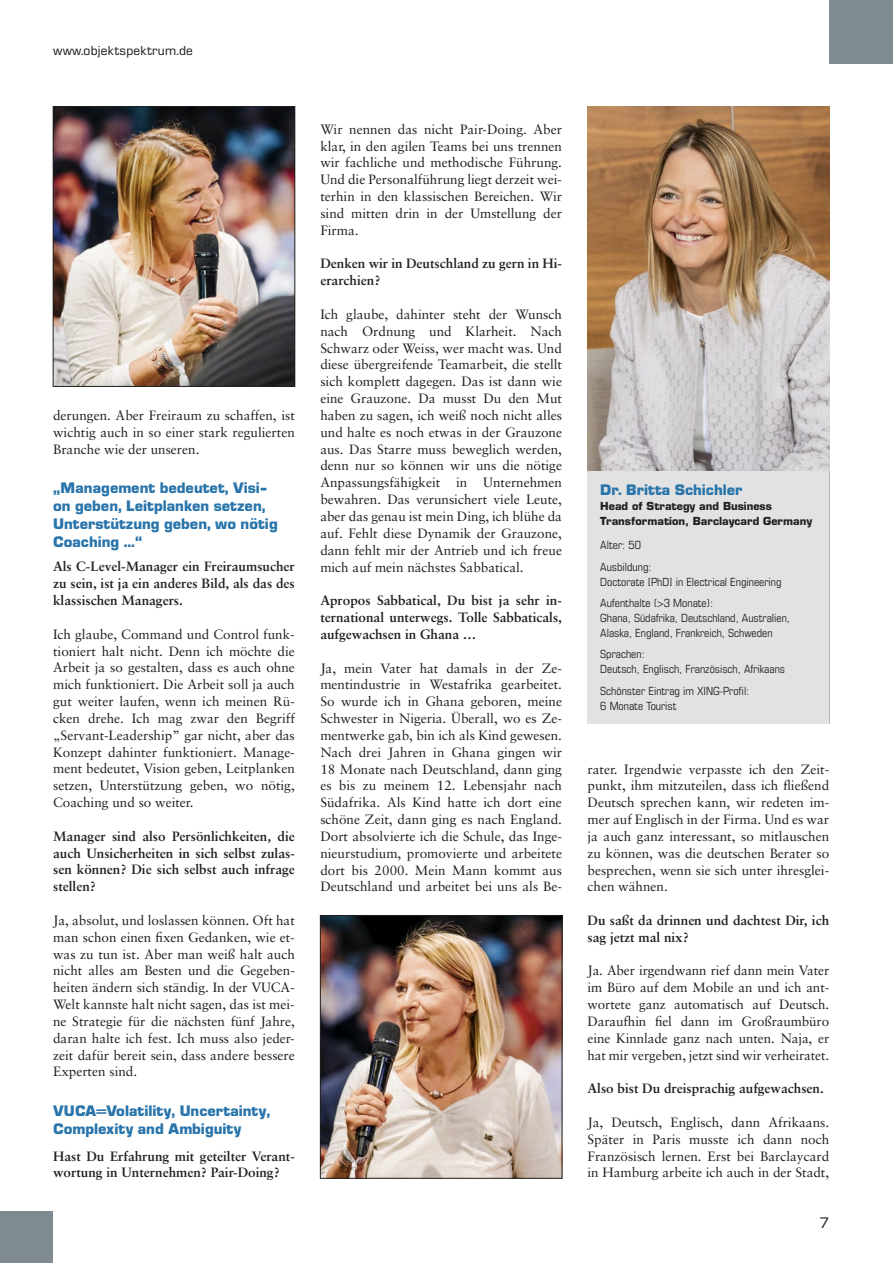
<style>
.page{position:relative;width:893px;height:1263px;background:#fff}
.page>*{position:absolute;margin:0;border:0;box-sizing:border-box;transform-origin:0 0}
.t1{font:700 15px/18px "Eurostile BQ";color:#2974ab}
.t2{font:15px "Eurostile BQ";color:#20201e}
.t3{font:13.5px/16.8px "Sabon";color:#20201e;text-align:justify}
.t4{font:700 13.5px/16.8px "Sabon";color:#20201e;text-align:justify}
.t5{font:12.75px "Eurostile BQ";letter-spacing:.02em;color:#20201e}
.t6{font:condensed 11.25px/15px "Eurostile";color:#20201e}
.t7{font:700 10.8px/15px "Eurostile";color:#20201e}
</style>
<div class="page">
<div style="left:829px;top:0;width:64px;height:64px;background:#7f8b91"></div>
<hr style="left:0;top:0;width:1px;height:64px;background:#7f8b91">
<div style="left:0;top:1211px;width:53px;height:52px;background:#7f8b91"></div>
<div style="left:587px;top:471px;width:242px;height:252px;background:#e2e2e2"></div>
<img style="left:587px;top:107px;width:242px;height:364px">
<img style="left:322px;top:917px;width:238px;height:260px">
<div style="left:320px;top:915px;width:242px;height:264px;border:1px solid #20201e"></div>
<img style="left:55px;top:108px;width:238px;height:277px">
<div style="left:53px;top:106px;width:242px;height:281px;border:1px solid #20201e"></div>
<p class="t5" style="left:53px;top:44px;width:141px">www.objektspektrum.de</p>
<p class="t3" style="left:53px;top:407px;width:243px">derungen. Aber Freiraum zu schaffen, ist wichtig auch in so einer stark regulierten Branche wie der unseren.</p>
<p class="t1" style="left:53px;top:479px;width:226px">„Management bedeutet, Visi&shy;on geben, Leitplanken setzen,<br>Unterstützung geben, wo nötig<br>Coaching ...“</p>
<p class="t4" style="left:53px;top:558px;width:243px">Als C-Level-Manager ein Freiraumsucher zu sein, ist ja ein anderes Bild, als das des klassischen Managers.</p>
<p class="t3" style="left:53px;top:625px;width:243px">Ich glaube, Command und Control funk&shy;tioniert halt nicht. Denn ich möchte die Arbeit ja so gestalten, dass es auch ohne mich funktioniert. Die Arbeit soll ja auch gut weiter laufen, wenn ich meinen Rü&shy;cken drehe. Ich mag zwar den Begriff „Servant-Leadership” gar nicht, aber das Konzept dahinter funktioniert. Manage&shy;ment bedeutet, Vision geben, Leitplanken setzen, Unterstützung geben, wo nötig, Coaching und so weiter.</p>
<p class="t4" style="left:53px;top:827px;width:243px">Manager sind also Persönlichkeiten, die auch Unsicherheiten in sich selbst zulas&shy;sen können? Die sich selbst auch infrage stellen?</p>
<p class="t3" style="left:53px;top:912px;width:243px">Ja, absolut, und loslassen können. Oft hat man schon einen fixen Gedanken, wie et&shy;was zu tun ist. Aber man weiß halt auch nicht alles am Besten und die Gegeben&shy;heiten ändern sich ständig. In der VUCA-Welt kannste halt nicht sagen, das ist mei&shy;ne Strategie für die nächsten fünf Jahre, daran halte ich fest. Ich muss also jeder&shy;zeit dafür bereit sein, dass andere bessere Experten sind.</p>
<p class="t1" style="left:53px;top:1102px;width:219px">VUCA=Volatility, Uncertainty,<br>Complexity and Ambiguity</p>
<p class="t4" style="left:53px;top:1147px;width:243px">Hast Du Erfahrung mit geteilter Verant&shy;wortung in Unternehmen? Pair-Doing?</p>
<p class="t3" style="left:320px;top:121px;width:243px">Wir nennen das nicht Pair-Doing. Aber klar, in den agilen Teams bei uns trennen wir fachliche und methodische Führung.<br>Und die Personalführung liegt derzeit wei&shy;terhin in den klassischen Bereichen. Wir sind mitten drin in der Umstellung der Firma.</p>
<p class="t4" style="left:320px;top:255px;width:243px">Denken wir in Deutschland zu gern in Hi&shy;erarchien?</p>
<p class="t3" style="left:320px;top:306px;width:243px">Ich glaube, dahinter steht der Wunsch nach Ordnung und Klarheit. Nach Schwarz oder Weiss, wer macht was. Und diese übergreifende Teamarbeit, die stellt sich komplett dagegen. Das ist dann wie eine Grauzone. Da musst Du den Mut haben zu sagen, ich weiß noch nicht alles und halte es noch etwas in der Grauzone aus. Das Starre muss beweglich werden, denn nur so können wir uns die nötige Anpassungsfähigkeit in Unternehmen bewahren. Das verunsichert viele Leute, aber das genau ist mein Ding, ich blühe da auf. Fehlt diese Dynamik der Grauzone, dann fehlt mir der Antrieb und ich freue mich auf mein nächstes Sabbatical.</p>
<p class="t4" style="left:320px;top:592px;width:243px">Apropos Sabbatical, Du bist ja sehr in&shy;ternational unterwegs. Tolle Sabbaticals, aufgewachsen in Ghana …</p>
<p class="t3" style="left:320px;top:659px;width:243px">Ja, mein Vater hat damals in der Ze&shy;mentindustrie in Westafrika gearbeitet.<br>So wurde ich in Ghana geboren, meine Schwester in Nigeria. Überall, wo es Ze&shy;mentwerke gab, bin ich als Kind gewesen.<br>Nach drei Jahren in Ghana gingen wir 18 Monate nach Deutschland, dann ging es bis zu meinem 12. Lebensjahr nach Südafrika. Als Kind hatte ich dort eine schöne Zeit, dann ging es nach England.<br>Dort absolvierte ich die Schule, das Inge&shy;nieurstudium, promovierte und arbeitete dort bis 2000. Mein Mann kommt aus Deutschland und arbeitet bei uns als Be-</p>
<p class="t1" style="left:600px;top:481px;width:144px">Dr. Britta Schichler</p>
<p class="t7" style="left:600px;top:499px;width:213px">Head of Strategy and Business<br>Transformation, Barclaycard Germany</p>
<p class="t6" style="left:600px;top:534px;width:53px;line-height:21.3px">Alter: 50<br>Ausbildung:</p>
<p class="t6" style="left:600px;top:571px;width:183px;line-height:21.3px">Doctorate [PhD] in Electrical Engineering<br>Aufenthalte (&gt;3 Monate):</p>
<p class="t6" style="left:600px;top:610px;width:191px">Ghana, Südafrika, Deutschland, Australien,<br>Alaska, England, Frankreich, Schweden</p>
<p class="t6" style="left:600px;top:647px;width:186px">Sprachen:<br>Deutsch, Englisch, Französisch, Afrikaans</p>
<p class="t6" style="left:600px;top:683px;width:151px">Schönster Eintrag im XING-Profil:<br>6 Monate Tourist</p>
<p class="t3" style="left:587px;top:760px;width:243px">rater. Irgendwie verpasste ich den Zeit&shy;punkt, ihm mitzuteilen, dass ich fließend Deutsch sprechen kann, wir redeten im&shy;mer auf Englisch in der Firma. Und es war ja auch ganz interessant, so mitlauschen zu können, was die deutschen Berater so besprechen, wenn sie sich unter ihresglei&shy;chen wähnen.</p>
<p class="t4" style="left:587px;top:912px;width:243px">Du saßt da drinnen und dachtest Dir, ich sag jetzt mal nix?</p>
<p class="t3" style="left:587px;top:962px;width:243px">Ja. Aber irgendwann rief dann mein Vater im Büro auf dem Mobile an und ich ant&shy;wortete ganz automatisch auf Deutsch.<br>Daraufhin fiel dann im Großraumbüro eine Kinnlade ganz nach unten. Naja, er hat mir vergeben, jetzt sind wir verheiratet.</p>
<p class="t4" style="left:587px;top:1080px;width:238px">Also bist Du dreisprachig aufgewachsen.</p>
<p class="t3" style="left:587px;top:1113px;width:243px">Ja, Deutsch, Englisch, dann Afrikaans.<br>Später in Paris musste ich dann noch Französisch lernen. Erst bei Barclaycard in Hamburg arbeite ich auch in der Stadt,</p>
<p class="t2" style="left:819px;top:1214px;width:11px">7</p>
</div>
